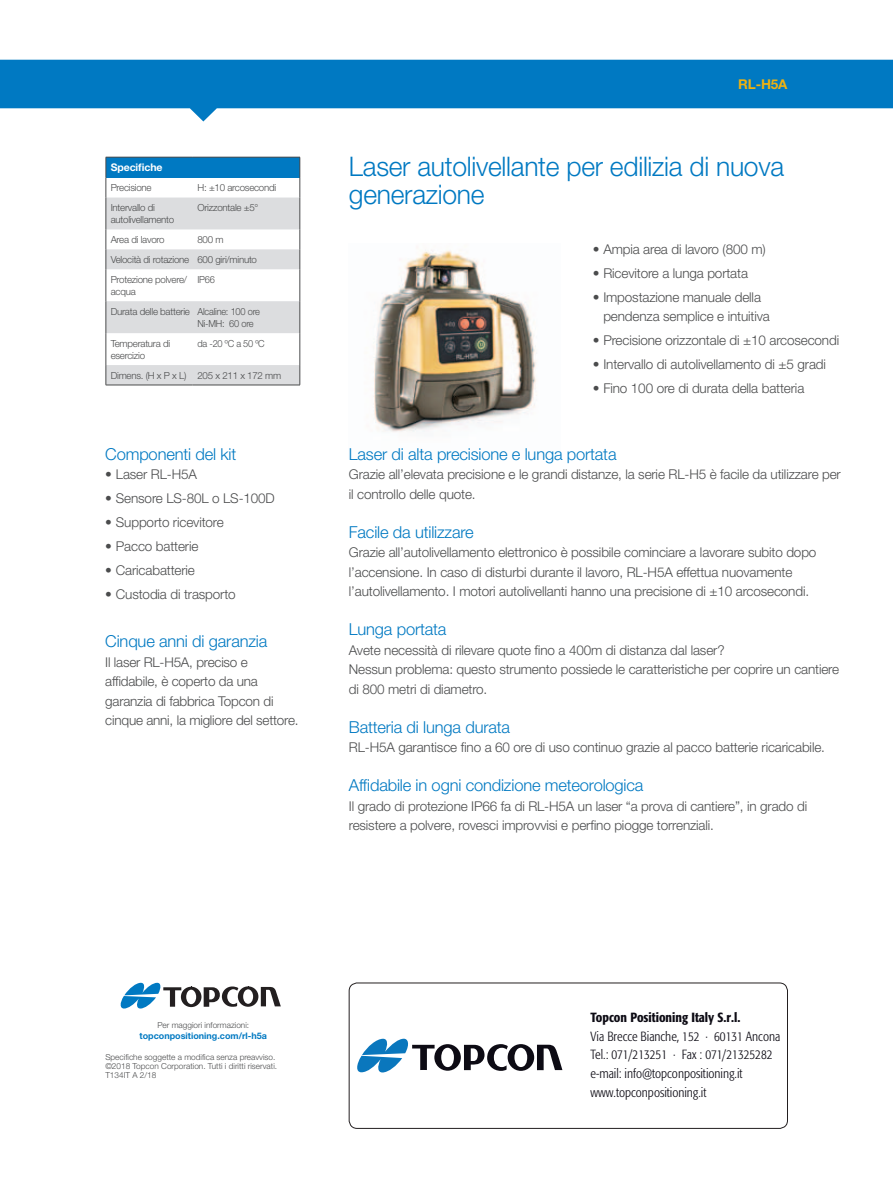
<style>
.page{position:relative;width:893px;height:1188px;background:#fff}
.page>*{position:absolute;margin:0;border:0;box-sizing:border-box;transform-origin:0 0}
.t1{font:300 27px/28.5px "Helvetica Neue LT Std";letter-spacing:-.01em;color:#0079c2}
.t2{font:300 16.5px "Helvetica Neue LT Std";letter-spacing:-.01em;color:#0079c2}
.t3{font:300 13.5px/19.5px "Helvetica Neue LT Std";letter-spacing:-.01em;color:#4b4c4d}
.t4{font:700 13.5px "Helvetica Neue LT Std";color:#efb211}
.t5{font:300 condensed 13.2px/18.9px "Formata Pro";color:#0d0b14}
.t6{font:500 condensed 13.2px "Formata Pro";color:#0d0b14}
.t7{font:700 10.5px "Helvetica Neue LT Std";letter-spacing:-.01em;color:#fff}
.t8{font:300 9.75px/12px "Helvetica Neue LT Std";letter-spacing:-.025em;color:#4b4c4d}
.t9{font:300 9.75px "Helvetica Neue LT Std";letter-spacing:-.025em;color:#4b4c4d;scale:.95 1}
.t10{font:700 9px "Helvetica Neue LT Std";color:#0079c2}
.t11{font:300 8.25px/9px "Helvetica Neue LT Std";color:#4b4c4d}
</style>
<div class="page">
<svg style="left:0;top:60px;width:893px;height:62px;fill:#0079c2"></svg>
<div style="left:349px;top:983px;width:439px;height:146px;border:1px solid #231f20;border-radius:8px"></div>
<svg style="left:120px;top:983px;width:161px;height:26px"></svg>
<svg style="left:357px;top:1039px;width:205px;height:33px"></svg>
<img style="left:373px;top:250px;width:163px;height:182px">
<svg style="left:106px;top:157px;width:195px;height:228px"></svg>
<hr style="left:106px;top:385px;width:87px;height:1px;background:#4b4c4d">
<hr style="left:193px;top:385px;width:107px;height:1px;background:#4b4c4d">
<p class="t7" style="left:111px;top:161px;width:53px">Specifiche</p>
<p class="t8" style="left:111px;top:181px;width:42px">Precisione</p>
<p class="t8" style="left:197px;top:181px;width:80px">H: ±10 arcosecondi</p>
<p class="t8" style="left:111px;top:201px;width:65px">Intervallo di autolivellamento</p>
<p class="t8" style="left:197px;top:201px;width:63px">Orizzontale ±5°</p>
<p class="t8" style="left:111px;top:233px;width:55px">Area di lavoro</p>
<p class="t8" style="left:111px;top:229px;width:148px;line-height:20px;text-indent:87px">800 m<br>Velocità di rotazione 600 giri/minuto<br>Protezione polvere/</p>
<p class="t8" style="left:111px;top:285px;width:27px">acqua</p>
<p class="t9" style="left:197px;top:273px;width:20px">IP66</p>
<p class="t8" style="left:197px;top:305px;width:64px;text-indent:-87px">Durata delle batterie Alcaline: 100 ore<br>Ni-MH: 60 ore</p>
<p class="t8" style="left:111px;top:337px;width:61px">Temperatura di esercizio</p>
<p class="t9" style="left:197px;top:337px;width:72px">da -20 ºC a 50 ºC</p>
<p class="t8" style="left:111px;top:369px;width:172px">Dimens. (H x P x L) 205 x 211 x 172 mm</p>
<p class="t2" style="left:105px;top:444px;width:133px">Componenti del kit</p>
<p class="t3" style="left:105px;top:465px;width:93px">• Laser RL-H5A</p>
<p class="t3" style="left:105px;top:489px;width:171px">• Sensore LS-80L o LS-100D</p>
<p class="t3" style="left:105px;top:513px;width:120px">• Supporto ricevitore</p>
<p class="t3" style="left:105px;top:537px;width:95px">• Pacco batterie</p>
<p class="t3" style="left:105px;top:561px;width:91px">• Caricabatterie</p>
<p class="t3" style="left:105px;top:585px;width:132px">• Custodia di trasporto</p>
<p class="t2" style="left:105px;top:632px;width:164px">Cinque anni di garanzia</p>
<p class="t3" style="left:105px;top:652px;width:195px">Il laser RL-H5A, preciso e affidabile, è coperto da una garanzia di fabbrica Topcon di cinque anni, la migliore del settore.</p>
<p class="t4" style="left:738px;top:75px;width:51px">RL-H5A</p>
<h1 class="t1" style="left:349px;top:151px;width:437px">Laser autolivellante per edilizia di nuova generazione</h1>
<p class="t3" style="left:593px;top:239px;width:175px">• Ampia area di lavoro (800 m)</p>
<p class="t3" style="left:593px;top:263px;width:157px">• Ricevitore a lunga portata</p>
<p class="t3" style="left:603px;top:287px;width:168px;text-indent:-11px">• Impostazione manuale della pendenza semplice e intuitiva</p>
<p class="t3" style="left:593px;top:330px;width:248px">• Precisione orizzontale di ±10 arcosecondi</p>
<p class="t3" style="left:593px;top:354px;width:235px">• Intervallo di autolivellamento di ±5 gradi</p>
<p class="t3" style="left:593px;top:378px;width:213px">• Fino 100 ore di durata della batteria</p>
<p class="t2" style="left:349px;top:444px;width:269px">Laser di alta precisione e lunga portata</p>
<p class="t3" style="left:349px;top:465px;width:494px">Grazie all’elevata precisione e le grandi distanze, la serie RL-H5 è facile da utilizzare per il controllo delle quote.</p>
<p class="t2" style="left:349px;top:522px;width:126px">Facile da utilizzare</p>
<p class="t3" style="left:349px;top:543px;width:469px">Grazie all’autolivellamento elettronico è possibile cominciare a lavorare subito dopo l’accensione. In caso di disturbi durante il lavoro, RL-H5A effettua nuovamente l’autolivellamento. I motori autolivellanti hanno una precisione di ±10 arcosecondi.</p>
<p class="t2" style="left:349px;top:620px;width:99px">Lunga portata</p>
<p class="t3" style="left:349px;top:640px;width:492px">Avete necessità di rilevare quote fino a 400m di distanza dal laser?<br>Nessun problema: questo strumento possiede le caratteristiche per coprire un cantiere di 800 metri di diametro.</p>
<p class="t2" style="left:349px;top:717px;width:163px">Batteria di lunga durata</p>
<p class="t3" style="left:349px;top:738px;width:478px">RL-H5A garantisce fino a 60 ore di uso continuo grazie al pacco batterie ricaricabile.</p>
<p class="t2" style="left:349px;top:776px;width:296px">Affidabile in ogni condizione meteorologica</p>
<p class="t3" style="left:349px;top:796px;width:460px">Il grado di protezione IP66 fa di RL-H5A un laser “a prova di cantiere”, in grado di resistere a polvere, rovesci improvvisi e perfino piogge torrenziali.</p>
<p class="t11" style="left:157px;top:1021px;width:93px">Per maggiori informazioni:</p>
<p class="t10" style="left:140px;top:1030px;width:129px">topconpositioning.com/rl-h5a</p>
<p class="t11" style="left:105px;top:1053px;width:173px">Specifiche soggette a modifica senza preavviso. ©2018 Topcon Corporation. Tutti i diritti riservati.<br>T134IT A 2/18</p>
<p class="t6" style="left:591px;top:1009px;width:151px">Topcon Positioning Italy S.r.l.</p>
<p class="t5" style="left:591px;top:1026px;width:191px">Via Brecce Bianche, 152 · 60131 Ancona Tel.: 071/213251 · Fax : 071/21325282 e-mail: info@topconpositioning.it www.topconpositioning.it</p>
</div>
